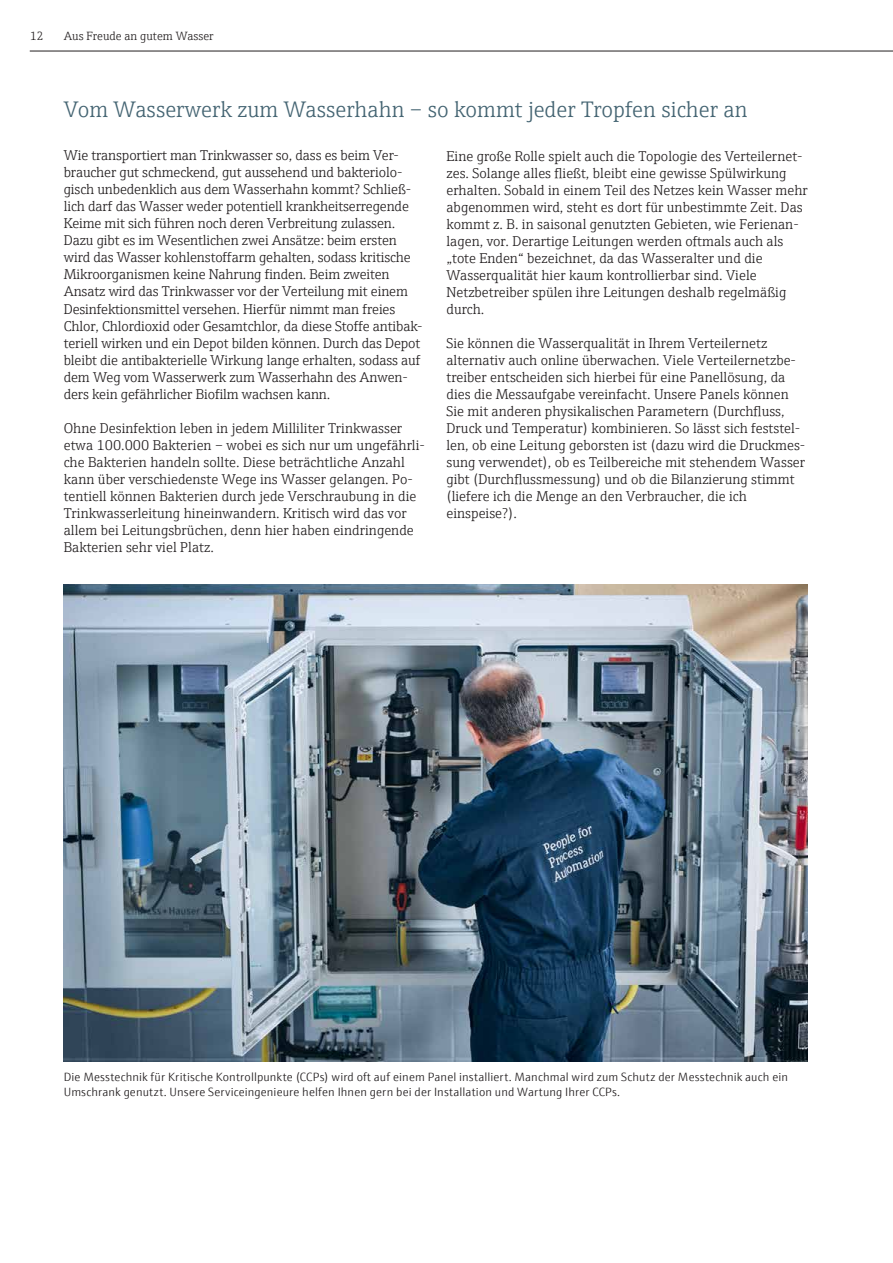
<style>
.page{position:relative;width:893px;height:1263px;background:#fff}
.page>*{position:absolute;margin:0;border:0;box-sizing:border-box;transform-origin:0 0}
.t1{font:300 22.5px "E+H Serif";color:#446472}
.t2{font:300 14.25px/17px "E+H Serif";color:#231f20}
.t3{font:300 12px/15px "E+H Sans";letter-spacing:.01em;color:#231f20}
.t4{font:300 12px "E+H Serif";color:#231f20}
</style>
<div class="page">
<hr style="left:30px;top:51px;width:863px;height:1px;background:#231f20">
<img style="left:64px;top:585px;width:744px;height:476px">
<p class="t4" style="left:30px;top:27px;width:15px">12</p>
<p class="t4" style="left:64px;top:27px;width:151px">Aus Freude an gutem Wasser</p>
<h1 class="t1" style="left:64px;top:93px;width:685px">Vom Wasserwerk zum Wasserhahn – so kommt jeder Tropfen sicher an</h1>
<p class="t2" style="left:64px;top:146px;width:360px">Wie transportiert man Trinkwasser so, dass es beim Ver&shy;braucher gut schmeckend, gut aussehend und bakteriolo&shy;gisch unbedenklich aus dem Wasserhahn kommt? Schließ&shy;lich darf das Wasser weder potentiell krankheitserregende Keime mit sich führen noch deren Verbreitung zulassen.<br>Dazu gibt es im Wesentlichen zwei Ansätze: beim ersten wird das Wasser kohlenstoffarm gehalten, sodass kritische Mikroorganismen keine Nahrung finden. Beim zweiten Ansatz wird das Trinkwasser vor der Verteilung mit einem Desinfektionsmittel versehen. Hierfür nimmt man freies Chlor, Chlordioxid oder Gesamtchlor, da diese Stoffe antibak&shy;teriell wirken und ein Depot bilden können. Durch das Depot bleibt die antibakterielle Wirkung lange erhalten, sodass auf dem Weg vom Wasserwerk zum Wasserhahn des Anwen&shy;ders kein gefährlicher Biofilm wachsen kann.</p>
<p class="t2" style="left:64px;top:418px;width:363px">Ohne Desinfektion leben in jedem Milliliter Trinkwasser etwa 100.000 Bakterien – wobei es sich nur um ungefährli&shy;che Bakterien handeln sollte. Diese beträchtliche Anzahl kann über verschiedenste Wege ins Wasser gelangen. Po&shy;tentiell können Bakterien durch jede Verschraubung in die Trinkwasserleitung hineinwandern. Kritisch wird das vor allem bei Leitungsbrüchen, denn hier haben eindringende Bakterien sehr viel Platz.</p>
<p class="t2" style="left:446px;top:146px;width:363px">Eine große Rolle spielt auch die Topologie des Verteilernet&shy;zes. Solange alles fließt, bleibt eine gewisse Spülwirkung erhalten. Sobald in einem Teil des Netzes kein Wasser mehr abgenommen wird, steht es dort für unbestimmte Zeit. Das kommt z. B. in saisonal genutzten Gebieten, wie Ferienan&shy;lagen, vor. Derartige Leitungen werden oftmals auch als „tote Enden“ bezeichnet, da das Wasseralter und die Wasserqualität hier kaum kontrollierbar sind. Viele Netzbetreiber spülen ihre Leitungen deshalb regelmäßig durch.</p>
<p class="t2" style="left:446px;top:333px;width:360px">Sie können die Wasserqualität in Ihrem Verteilernetz alternativ auch online überwachen. Viele Verteilernetzbe&shy;treiber entscheiden sich hierbei für eine Panellösung, da dies die Messaufgabe vereinfacht. Unsere Panels können Sie mit anderen physikalischen Parametern (Durchfluss, Druck und Temperatur) kombinieren. So lässt sich feststel&shy;len, ob eine Leitung geborsten ist (dazu wird die Druckmes&shy;sung verwendet), ob es Teilbereiche mit stehendem Wasser gibt (Durchflussmessung) und ob die Bilanzierung stimmt (liefere ich die Menge an den Verbraucher, die ich einspeise?).</p>
<p class="t3" style="left:64px;top:1068px;width:726px">Die Messtechnik für Kritische Kontrollpunkte (CCPs) wird oft auf einem Panel installiert. Manchmal wird zum Schutz der Messtechnik auch ein<br>Umschrank genutzt. Unsere Serviceingenieure helfen Ihnen gern bei der Installation und Wartung Ihrer CCPs.</p>
</div>
